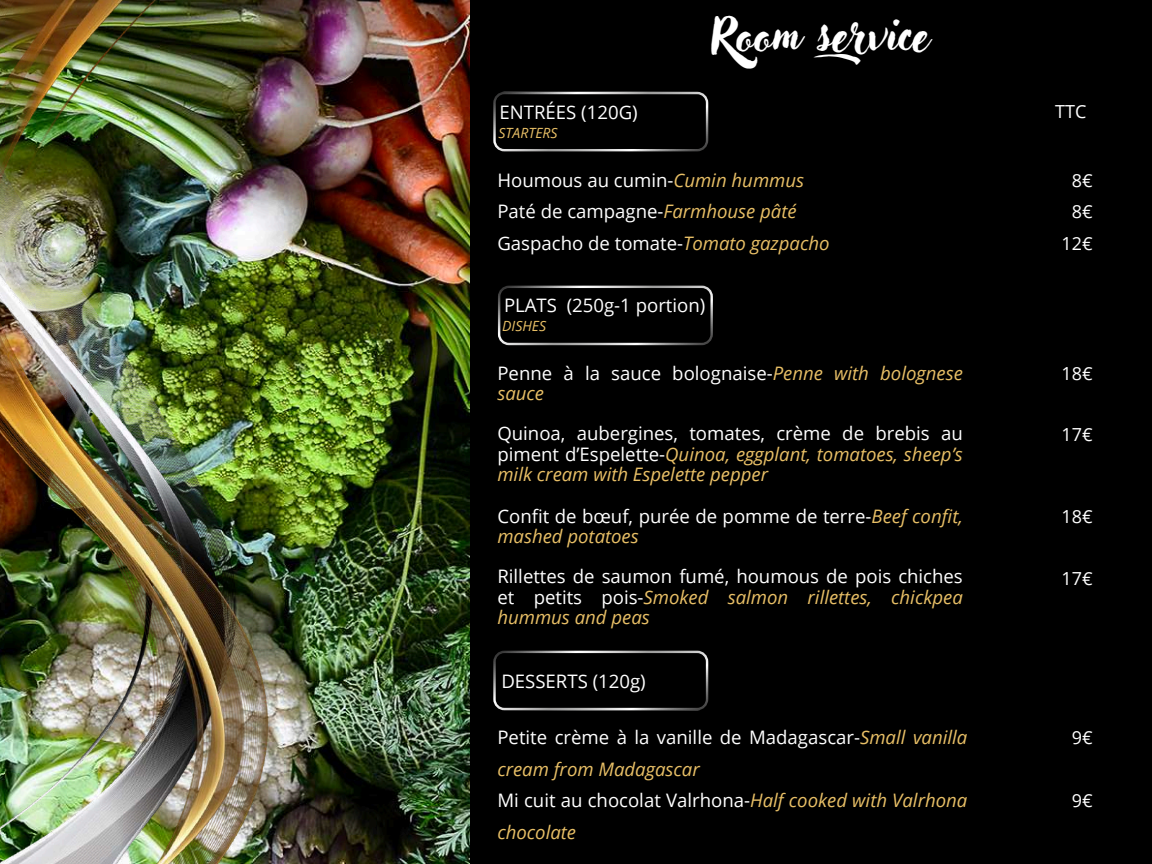
<style>
.page{position:relative;width:1152px;height:864px;background:#000}
.page>*{position:absolute;margin:0;border:0;box-sizing:border-box;transform-origin:0 0}
.t1{font:46.05px "Adlery Pro Swash";color:#fff}
.t2{font:18.6px/20.2px "Open Sans";color:#fff}
.t3{font:italic 18.6px/31.5px "Open Sans";color:#e8bf66;text-align:justify}
.t4{font:18px/31.5px "Open Sans";color:#fff;text-align:center}
.t5{font:italic 14.1px "Open Sans";color:#e8bf66}
.s1{font-style:italic;color:#e8bf66}
.s2{font-style:normal;color:#fff}
</style>
<div class="page">
<img style="left:267px;top:0;width:203px;height:864px">
<img style="left:0;top:0;width:267px;height:864px">
<div style="left:493px;top:92px;width:215px;height:59px;border:2px solid #bfbfbf;border-radius:10px"></div>
<div style="left:498px;top:286px;width:215px;height:59px;border:2px solid #bfbfbf;border-radius:10px"></div>
<div style="left:493px;top:651px;width:215px;height:59px;border:2px solid #bfbfbf;border-radius:10px"></div>
<p class="t2" style="left:500px;top:101px;width:140px">ENTRÉES (120G)</p>
<p class="t5" style="left:499px;top:123px;width:61px">STARTERS</p>
<h1 class="t1" style="left:710px;top:13px;width:221px">Room service</h1>
<p class="t4" style="left:1055px;top:95px;width:33px">TTC</p>
<p class="t2" style="left:497px;top:164px;width:334px;line-height:31.5px">Houmous au cumin-<span class="s1">Cumin hummus<br></span>Paté de campagne-<span class="s1">Farmhouse pâté<br></span>Gaspacho de tomate-<span class="s1">Tomato gazpacho</span></p>
<p class="t4" style="left:1062px;top:164px;width:33px">8€<br>8€<br>12€</p>
<p class="t2" style="left:504px;top:294px;width:203px">PLATS (250g-1 portion)</p>
<p class="t5" style="left:502px;top:316px;width:45px">DISHES</p>
<p class="t2" style="left:497px;top:362px;width:467px">Penne à la sauce bolognaise-<span class="s1">Penne with bolognese sauce</span></p>
<p class="t3" style="left:497px;top:423px;width:467px;line-height:20.2px"><span class="s2">Quinoa, aubergines, tomates, crème de brebis au piment d’Espelette-</span>Quinoa, eggplant, tomatoes, sheep’s milk cream with Espelette pepper</p>
<p class="t2" style="left:497px;top:505px;width:467px">Confit de bœuf, purée de pomme de terre-<span class="s1">Beef confit, mashed potatoes</span></p>
<p class="t2" style="left:497px;top:566px;width:467px;text-align:justify">Rillettes de saumon fumé, houmous de pois chiches et petits pois-<span class="s1">Smoked salmon rillettes, chickpea hummus and peas</span></p>
<p class="t2" style="left:501px;top:670px;width:146px">DESSERTS (120g)</p>
<p class="t3" style="left:497px;top:721px;width:472px;text-align:left"><span class="s2">Petite crème à la vanille de Madagascar-</span>Small vanilla cream from Madagascar<br><span class="s2">Mi cuit au chocolat Valrhona-</span>Half cooked with Valrhona chocolate</p>
<p class="t4" style="left:1062px;top:357px;width:33px">18€</p>
<p class="t4" style="left:1062px;top:419px;width:33px">17€</p>
<p class="t4" style="left:1062px;top:500px;width:33px">18€</p>
<p class="t4" style="left:1062px;top:562px;width:33px">17€</p>
<p class="t4" style="left:1072px;top:722px;width:22px">9€</p>
<p class="t4" style="left:1072px;top:785px;width:22px">9€</p>
</div>
